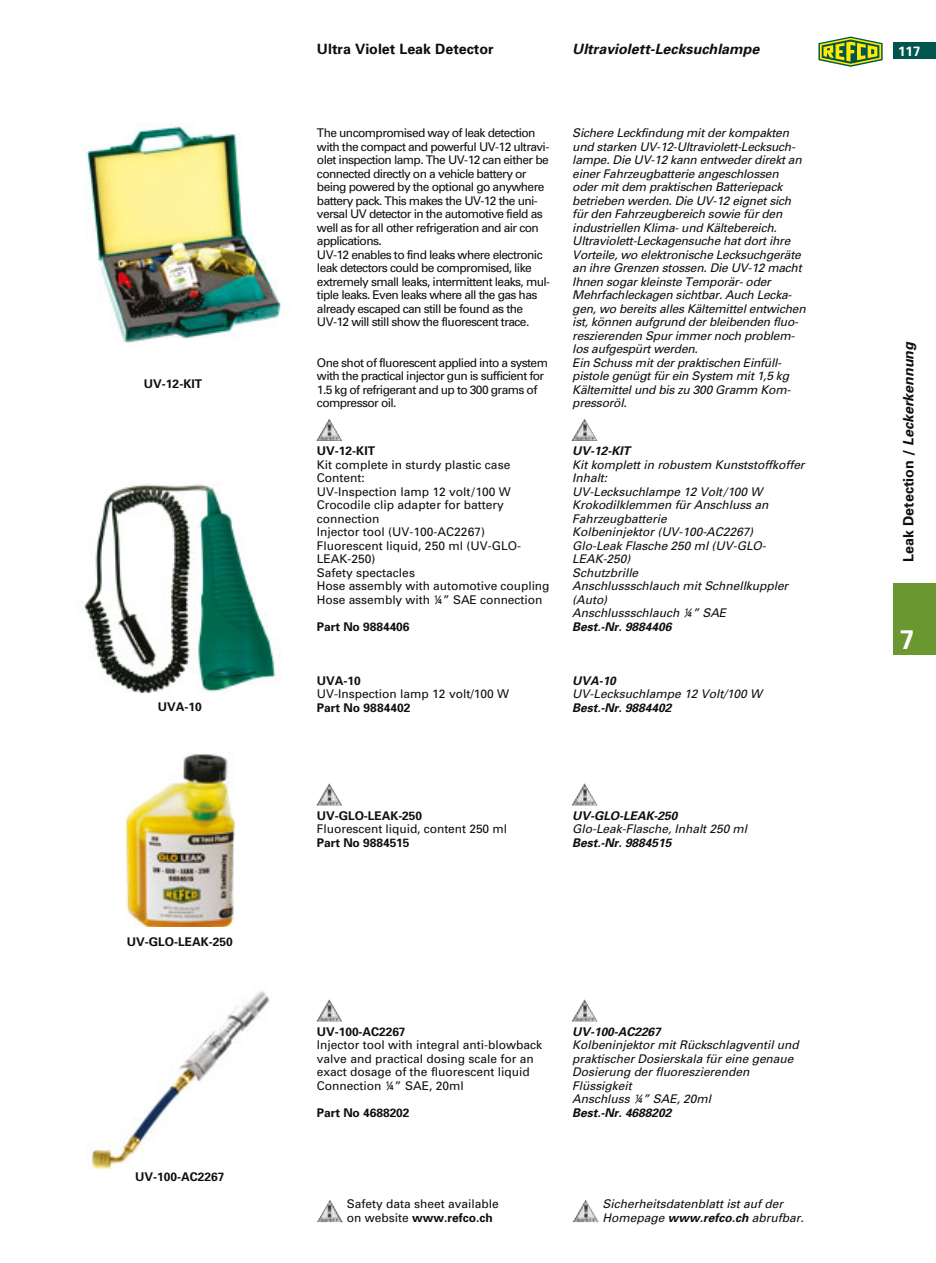
<style>
.page{position:relative;width:936px;height:1263px;background:#fff}
.page>*{position:absolute;margin:0;border:0;box-sizing:border-box;transform-origin:0 0}
.t1{font:700 27px "Univers";color:#fff}
.t2{font:700 14.25px "Univers";color:#0f0f0b}
.t3{font:italic 700 14.25px "Univers";color:#0f0f0b}
.t4{font:700 13.5px "Univers";color:#fff}
.t5{font:italic 12px/13.5px "Univers";letter-spacing:-.02em;color:#0f0f0b}
.t6{font:12px/13.5px "Univers";letter-spacing:-.05em;color:#0f0f0b}
.t7{font:12px/13.5px "Univers";color:#0f0f0b}
.t8{font:700 12px "Univers";letter-spacing:-.005em;color:#0f0f0b}
.t9{font:italic 700 12px "Univers";letter-spacing:-.005em;color:#0f0f0b}
.t10{font:italic 12px/13.5px "Univers";color:#0f0f0b}
.t11{font:12px "Univers";letter-spacing:-.005em;color:#0f0f0b}
.s1{font-weight:700}
.s2{font-style:italic}
</style>
<div class="page">
<svg style="left:849px;top:36px;width:34px;height:25px"></svg>
<svg style="left:818px;top:37px;width:64px;height:30px"></svg>
<div style="left:893px;top:43px;width:42px;height:16px;background:#00554e"></div>
<div style="left:893px;top:583px;width:42px;height:72px;background:#6a972f"></div>
<img style="left:85px;top:124px;width:197px;height:220px">
<img style="left:125px;top:754px;width:109px;height:172px">
<img style="left:81px;top:484px;width:197px;height:209px">
<img style="left:91px;top:991px;width:179px;height:179px">
<img style="left:571px;top:418px;width:26px;height:23px">
<svg style="left:571px;top:805px;width:27px;height:1px"></svg>
<img style="left:572px;top:783px;width:25px;height:22px">
<svg style="left:571px;top:1021px;width:27px;height:1px"></svg>
<img style="left:572px;top:999px;width:25px;height:22px">
<img style="left:316px;top:418px;width:26px;height:23px">
<svg style="left:316px;top:805px;width:26px;height:1px"></svg>
<img style="left:316px;top:783px;width:26px;height:22px">
<svg style="left:316px;top:1021px;width:26px;height:1px"></svg>
<img style="left:316px;top:999px;width:26px;height:22px">
<img style="left:317px;top:1200px;width:26px;height:22px">
<div style="left:572px;top:1199px;width:27px;height:24px;background:#f4f4f4"></div>
<img style="left:572px;top:1199px;width:26px;height:23px">
<p class="t8" style="left:144px;top:379px;width:59px">UV-12-KIT</p>
<p class="t8" style="left:158px;top:702px;width:45px">UVA-10</p>
<p class="t8" style="left:127px;top:938px;width:107px">UV-GLO-LEAK-250</p>
<p class="t8" style="left:135px;top:1173px;width:91px">UV-100-AC2267</p>
<p class="t2" style="left:317px;top:44px;width:178px">Ultra Violet Leak Detector</p>
<p class="t3" style="left:572px;top:44px;width:188px">Ultraviolett-Lecksuchlampe</p>
<p class="t6" style="left:317px;top:127px;width:235px">The uncompromised way of leak detection with the compact and powerful UV-12 ultravi&shy;olet inspection lamp. The UV-12 can either be connected directly on a vehicle battery or being powered by the optional go anywhere battery pack. This makes the UV-12 the uni&shy;versal UV detector in the automotive field as well as for all other refrigeration and air con applications.<br>UV-12 enables to find leaks where electronic leak detectors could be compro mised, like extremely small leaks, intermittent leaks, mul&shy;tiple leaks. Even leaks where all the gas has already escaped can still be found as the UV-12 will still show the fluorescent trace.</p>
<p class="t6" style="left:317px;top:357px;width:232px">One shot of fluorescent applied into a system with the practical injector gun is sufficient for 1.5 kg of refrigerant and up to 300 grams of compressor oil.</p>
<p class="t8" style="left:317px;top:447px;width:59px">UV-12-KIT</p>
<p class="t7" style="left:317px;top:459px;width:234px">Kit complete in sturdy plastic case<br>Content:<br>UV-Inspection lamp 12 volt/100 W<br>Crocodile clip adapter for battery connection<br>Injector tool (UV-100-AC2267)<br>Fluorescent liquid, 250 ml (UV-GLO-<br>LEAK-250)<br>Safety spectacles<br>Hose assembly with automotive coupling<br>Hose assembly with ¼” SAE connection</p>
<p class="t8" style="left:317px;top:622px;width:94px">Part No 9884406</p>
<p class="t8" style="left:317px;top:676px;width:45px">UVA-10</p>
<p class="t7" style="left:317px;top:688px;width:193px">UV-Inspection lamp 12 volt/100 W</p>
<p class="t8" style="left:317px;top:703px;width:95px">Part No 9884402</p>
<p class="t5" style="left:572px;top:127px;width:235px">Sichere Leckfindung mit der kompakten und starken UV-12-Ultraviolett-Lecksuch - lampe. Die UV-12 kann entweder direkt an einer Fahrzeugbatterie angeschlossen oder mit dem praktischen Batteriepack<br>be trieben werden. Die UV-12 eignet sich für den Fahrzeugbereich sowie für den industriellen Klima- und Kältebereich.<br>Ultraviolett-Leckagensuche hat dort ihre Vorteile, wo elektronische Lecksuch geräte an ihre Grenzen stossen. Die UV-12 macht Ihnen sogar kleinste Temporär- oder Mehrfachleckagen sichtbar. Auch Lecka&shy;gen, wo bereits alles Kältemittel entwichen ist, können aufgrund der bleibenden fluo&shy;reszierenden Spur immer noch problem&shy;los aufgespürt werden.<br>Ein Schuss mit der praktischen Einfüll&shy;pistole genügt für ein System mit 1,5 kg Kältemittel und bis zu 300 Gramm Kom&shy;pressoröl.</p>
<p class="t9" style="left:572px;top:447px;width:59px">UV-12-KIT</p>
<p class="t5" style="left:572px;top:459px;width:234px">Kit komplett in robustem Kunststoffkoffer<br>Inhalt:<br>UV-Lecksuchlampe 12 Volt/100 W<br>Krokodilklemmen für Anschluss an<br>Fahrzeugbatterie<br>Kolbeninjektor (UV-100-AC2267)<br>Glo-Leak Flasche 250 ml (UV-GLO-<br>LEAK-250)<br>Schutzbrille<br>Anschlussschlauch mit Schnellkuppler (Auto)<br>Anschlussschlauch ¼” SAE</p>
<p class="t9" style="left:572px;top:622px;width:101px">Best.-Nr. 9884406</p>
<p class="t9" style="left:572px;top:676px;width:45px">UVA-10</p>
<p class="t10" style="left:572px;top:688px;width:191px">UV-Lecksuchlampe 12 Volt/100 W</p>
<p class="t9" style="left:572px;top:703px;width:101px">Best.-Nr. 9884402</p>
<p class="t8" style="left:317px;top:811px;width:107px">UV-GLO-LEAK-250</p>
<p class="t11" style="left:317px;top:825px;width:192px">Fluorescent liquid, content 250 ml</p>
<p class="t8" style="left:317px;top:838px;width:94px">Part No 9884515</p>
<p class="t9" style="left:572px;top:811px;width:107px">UV-GLO-LEAK-250</p>
<p class="t5" style="left:572px;top:823px;width:176px">Glo-Leak-Flasche, Inhalt 250 ml</p>
<p class="t9" style="left:572px;top:838px;width:101px">Best.-Nr. 9884515</p>
<p class="t8" style="left:317px;top:1027px;width:90px">UV-100-AC2267</p>
<p class="t7" style="left:317px;top:1039px;width:227px">Injector tool with integral anti-blowback valve and practical dosing scale for an exact dosage of the fluorescent liquid Connection ¼” SAE, 20ml</p>
<p class="t8" style="left:317px;top:1108px;width:94px">Part No 4688202</p>
<p class="t9" style="left:572px;top:1027px;width:90px">UV-100-AC2267</p>
<p class="t5" style="left:572px;top:1039px;width:228px">Kolbeninjektor mit Rückschlagventil und praktischer Dosierskala für eine genaue<br>Dosierung der fluoreszierenden<br>Flüssigkeit<br>Anschluss ¼” SAE, 20ml</p>
<p class="t9" style="left:572px;top:1108px;width:101px">Best.-Nr. 4688202</p>
<p class="t7" style="left:347px;top:1198px;width:153px">Safety data sheet available on website <span class="s1">www.refco.ch</span></p>
<p class="t10" style="left:602px;top:1198px;width:203px">Sicherheitsdatenblatt ist auf der<br>Homepage <span class="s1">www.refco.ch</span> abrufbar.</p>
<p class="t4" style="left:898px;top:47px;width:24px">117</p>
<p class="t2" style="left:903px;top:562px;width:221px;rotate:-90deg">Leak Detection / <span class="s2">Leckerkennung</span></p>
<h1 class="t1" style="left:899px;top:629px;width:17px">7</h1>
</div>
